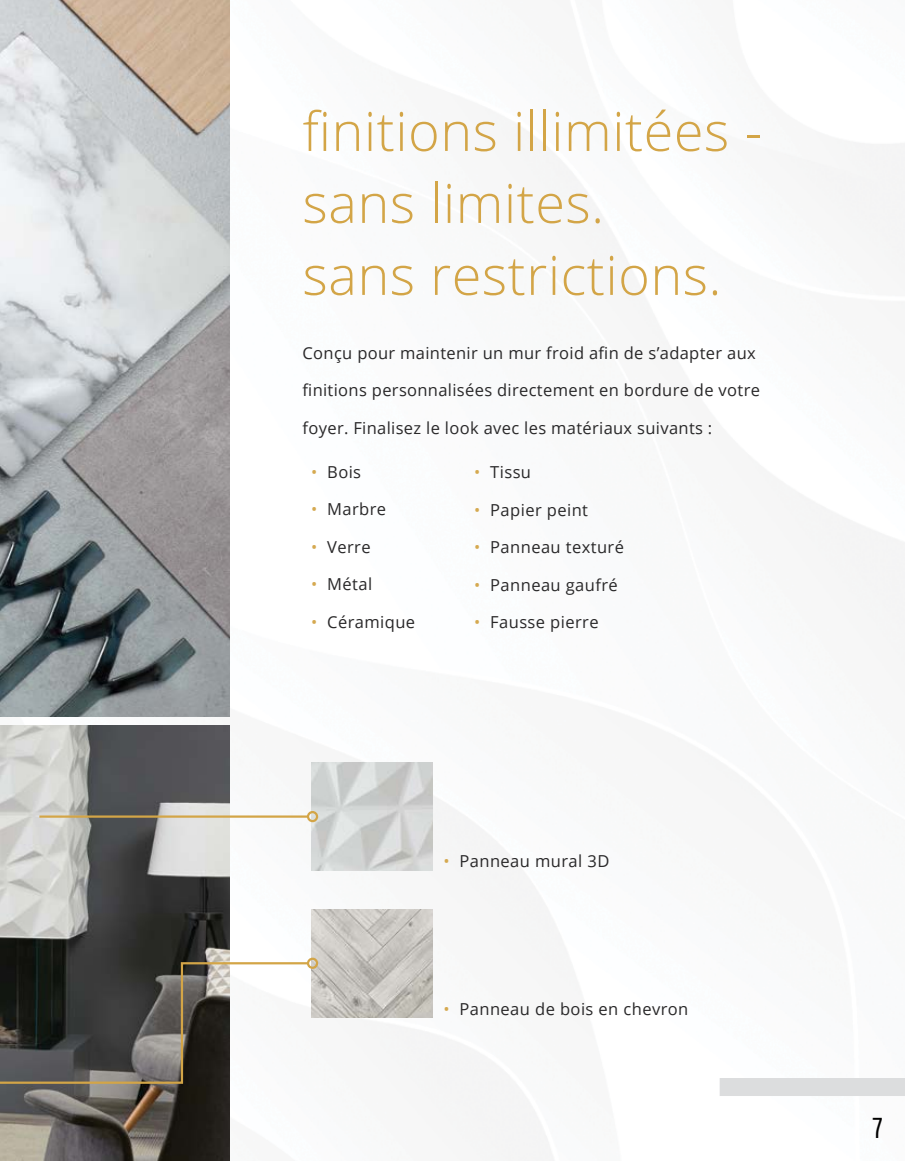
<style>
.page{position:relative;width:905px;height:1161px;background:#fff}
.page>*{position:absolute;margin:0;border:0;box-sizing:border-box;transform-origin:0 0}
.t1{font:300 54px/72px "Open Sans";letter-spacing:.01em;color:#d3a547}
.t2{font:30px "Khand";color:#000}
.t3{font:16.5px "Open Sans";letter-spacing:.02em;color:#292829}
.s1{color:#d5a950}
</style>
<div class="page">
<img style="left:0;top:0;width:230px;height:717px">
<img style="left:0;top:725px;width:230px;height:436px">
<img style="left:311px;top:763px;width:122px;height:108px">
<img style="left:311px;top:910px;width:122px;height:108px">
<hr style="left:39px;top:815px;width:269px;height:3px;background:#d3a547">
<div style="left:307px;top:811px;width:11px;height:11px;border:2px solid #d3a547;border-radius:50%"></div>
<svg style="left:0;top:961px;width:310px;height:124px"></svg>
<div style="left:307px;top:958px;width:11px;height:11px;border:2px solid #d3a547;border-radius:50%"></div>
<div style="left:719px;top:1078px;width:185px;height:18px;background:#dcddde"></div>
<h1 class="t1" style="left:302px;top:94px;width:460px">finitions illimitées - sans limites.<br>sans restrictions.</h1>
<p class="t3" style="left:302px;top:341px;width:454px">Conçu pour maintenir un mur froid afin de s’adapter aux</p>
<p class="t3" style="left:302px;top:379px;width:459px">finitions personnalisées directement en bordure de votre</p>
<p class="t3" style="left:302px;top:416px;width:411px">foyer. Finalisez le look avec les matériaux suivants :</p>
<p class="t3" style="left:311px;top:460px;width:51px"><span class="s1">•</span> Bois</p>
<p class="t3" style="left:311px;top:498px;width:76px"><span class="s1">•</span> Marbre</p>
<p class="t3" style="left:311px;top:535px;width:61px"><span class="s1">•</span> Verre</p>
<p class="t3" style="left:311px;top:573px;width:63px"><span class="s1">•</span> Métal</p>
<p class="t3" style="left:311px;top:610px;width:105px"><span class="s1">•</span> Céramique</p>
<p class="t3" style="left:474px;top:461px;width:58px"><span class="s1">•</span> Tissu</p>
<p class="t3" style="left:474px;top:498px;width:115px"><span class="s1">•</span> Papier peint</p>
<p class="t3" style="left:474px;top:536px;width:151px"><span class="s1">•</span> Panneau texturé</p>
<p class="t3" style="left:474px;top:573px;width:145px"><span class="s1">•</span> Panneau gaufré</p>
<p class="t3" style="left:474px;top:611px;width:126px"><span class="s1">•</span> Fausse pierre</p>
<p class="t3" style="left:443px;top:850px;width:167px"><span class="s1">•</span> Panneau mural 3D</p>
<p class="t3" style="left:443px;top:998px;width:246px"><span class="s1">•</span> Panneau de bois en chevron</p>
<h2 class="t2" style="left:872px;top:1111px;width:11px">7</h2>
</div>
